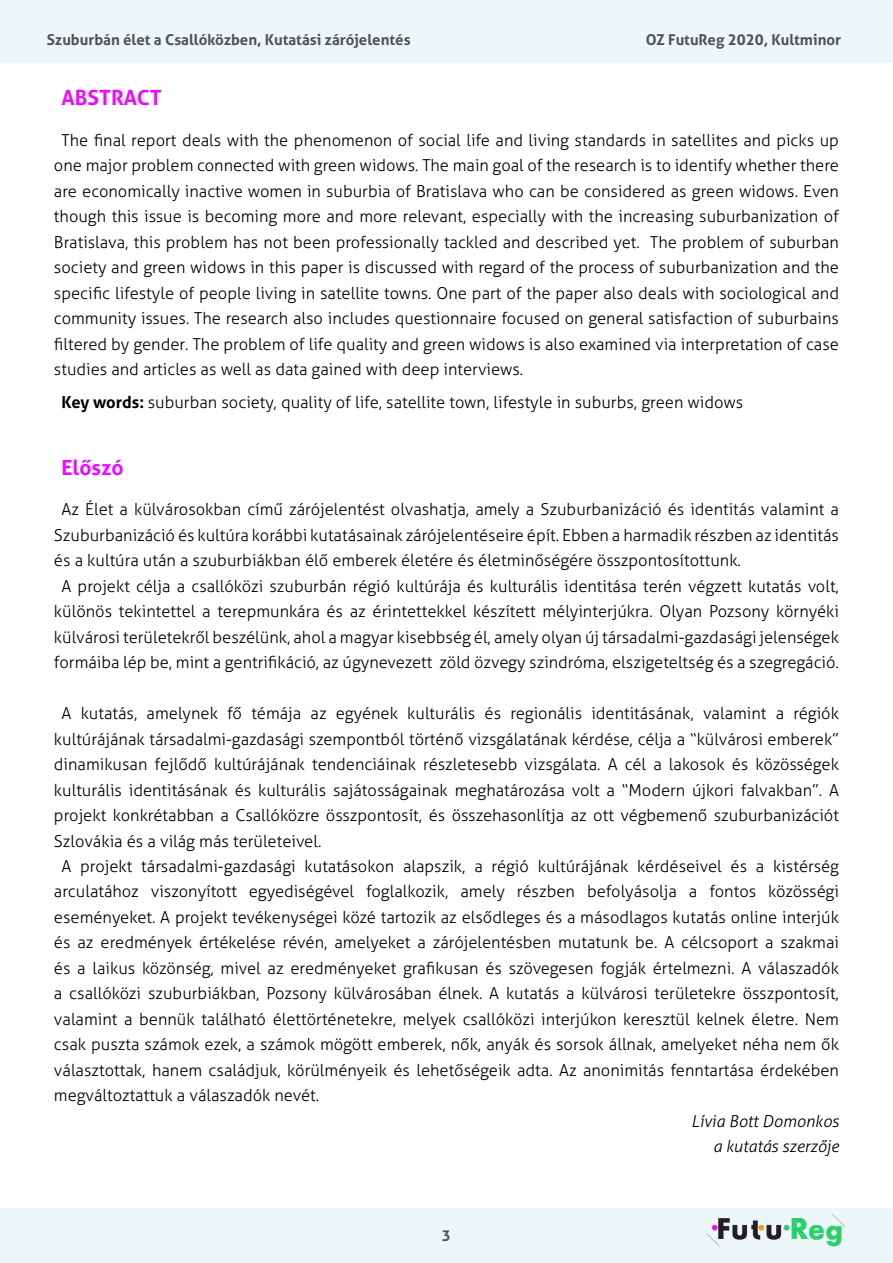
<style>
.page{position:relative;width:893px;height:1263px;background:#fff}
.page>*{position:absolute;margin:0;border:0;box-sizing:border-box;transform-origin:0 0}
.t1{font:700 21px "Aller";color:#ed0bff}
.t2{font:300 16.5px/25.5px "Aller";color:#000;text-align:justify}
.t3{font:italic 300 16.5px/25.5px "Aller";color:#000;text-align:right}
.t4{font:700 15px "Aller";color:#525252}
.s1{font-weight:700}
</style>
<div class="page">
<div style="left:0;top:0;width:893px;height:63px;background:#edf7f9"></div>
<div style="left:0;top:1209px;width:893px;height:54px;background:#edf7f9"></div>
<img style="left:707px;top:1214px;width:138px;height:33px">
<p class="t4" style="left:47px;top:31px;width:365px">Szuburbán élet a Csallóközben, Kutatási zárójelentés</p>
<p class="t4" style="left:646px;top:31px;width:197px">OZ FutuReg 2020, Kultminor</p>
<p class="t1" style="left:62px;top:85px;width:102px">ABSTRACT</p>
<p class="t2" style="left:54px;top:127px;width:786px;text-indent:8px">The final report deals with the phenomenon of social life and living standards in satellites and picks up one major problem connected with green widows. The main goal of the research is to identify whether there are economically inactive women in suburbia of Bratislava who can be considered as green widows. Even though this issue is becoming more and more relevant, especially with the increasing suburbanization of Bratislava, this problem has not been professionally tackled and described yet. The problem of suburban society and green widows in this paper is discussed with regard of the process of suburbanization and the specific lifestyle of people living in satellite towns. One part of the paper also deals with sociological and community issues. The research also includes questionnaire focused on general satisfaction of suburbains filtered by gender. The problem of life quality and green widows is also examined via interpretation of case studies and articles as well as data gained with deep interviews.</p>
<p class="t2" style="left:62px;top:390px;width:683px"><span class="s1">Key words:</span> suburban society, quality of life, satellite town, lifestyle in suburbs, green widows</p>
<p class="t1" style="left:62px;top:454px;width:64px">Előszó</p>
<p class="t2" style="left:62px;top:496px;width:779px">Az Élet a külvárosokban című zárójelentést olvashatja, amely a Szuburbanizáció és identitás valamint a</p>
<p class="t2" style="left:54px;top:522px;width:786px">Szuburbanizáció és kultúra korábbi kutatásainak zárójelentéseire épít. Ebben a harmadik részben az identitás</p>
<p class="t2" style="left:54px;top:547px;width:688px">és a kultúra után a szuburbiákban élő emberek életére és életminőségére összpontosítottunk.</p>
<p class="t2" style="left:62px;top:573px;width:779px">A projekt célja a csallóközi szuburbán régió kultúrája és kulturális identitása terén végzett kutatás volt,</p>
<p class="t2" style="left:54px;top:598px;width:786px">különös tekintettel a terepmunkára és az érintettekkel készített mélyinterjúkra. Olyan Pozsony környéki</p>
<p class="t2" style="left:54px;top:624px;width:786px">külvárosi területekről beszélünk, ahol a magyar kisebbség él, amely olyan új társadalmi-gazdasági jelenségek</p>
<p class="t2" style="left:54px;top:649px;width:786px">formáiba lép be, mint a gentrifikáció, az úgynevezett zöld özvegy szindróma, elszigeteltség és a szegregáció.</p>
<p class="t2" style="left:62px;top:700px;width:779px">A kutatás, amelynek fő témája az egyének kulturális és regionális identitásának, valamint a régiók</p>
<p class="t2" style="left:54px;top:726px;width:786px">kultúrájának társadalmi-gazdasági szempontból történő vizsgálatának kérdése, célja a “külvárosi emberek”</p>
<p class="t2" style="left:54px;top:751px;width:786px">dinamikusan fejlődő kultúrájának tendenciáinak részletesebb vizsgálata. A cél a lakosok és közösségek</p>
<p class="t2" style="left:54px;top:777px;width:786px">kulturális identitásának és kulturális sajátosságainak meghatározása volt a “Modern újkori falvakban”. A</p>
<p class="t2" style="left:54px;top:802px;width:786px">projekt konkrétabban a Csallóközre összpontosít, és összehasonlítja az ott végbemenő szuburbanizációt</p>
<p class="t2" style="left:54px;top:828px;width:269px">Szlovákia és a világ más területeivel.</p>
<p class="t2" style="left:62px;top:853px;width:779px">A projekt társadalmi-gazdasági kutatásokon alapszik, a régió kultúrájának kérdéseivel és a kistérség</p>
<p class="t2" style="left:54px;top:879px;width:786px">arculatához viszonyított egyediségével foglalkozik, amely részben befolyásolja a fontos közösségi</p>
<p class="t2" style="left:54px;top:904px;width:786px">eseményeket. A projekt tevékenységei közé tartozik az elsődleges és a másodlagos kutatás online interjúk</p>
<p class="t2" style="left:54px;top:930px;width:786px">és az eredmények értékelése révén, amelyeket a zárójelentésben mutatunk be. A célcsoport a szakmai</p>
<p class="t2" style="left:54px;top:955px;width:786px">és a laikus közönség, mivel az eredményeket grafikusan és szövegesen fogják értelmezni. A válaszadók</p>
<p class="t2" style="left:54px;top:981px;width:786px">a csallóközi szuburbiákban, Pozsony külvárosában élnek. A kutatás a külvárosi területekre összpontosít,</p>
<p class="t2" style="left:54px;top:1006px;width:786px">valamint a bennük található élettörténetekre, melyek csallóközi interjúkon keresztül kelnek életre. Nem</p>
<p class="t2" style="left:54px;top:1032px;width:786px">csak puszta számok ezek, a számok mögött emberek, nők, anyák és sorsok állnak, amelyeket néha nem ők</p>
<p class="t2" style="left:54px;top:1057px;width:786px">választottak, hanem családjuk, körülményeik és lehetőségeik adta. Az anonimitás fenntartása érdekében</p>
<p class="t2" style="left:54px;top:1083px;width:267px">megváltoztattuk a válaszadók nevét.</p>
<p class="t3" style="left:691px;top:1108px;width:149px">Lívia Bott Domonkos a kutatás szerzője</p>
<p class="t4" style="left:442px;top:1226px;width:10px">3</p>
</div>
